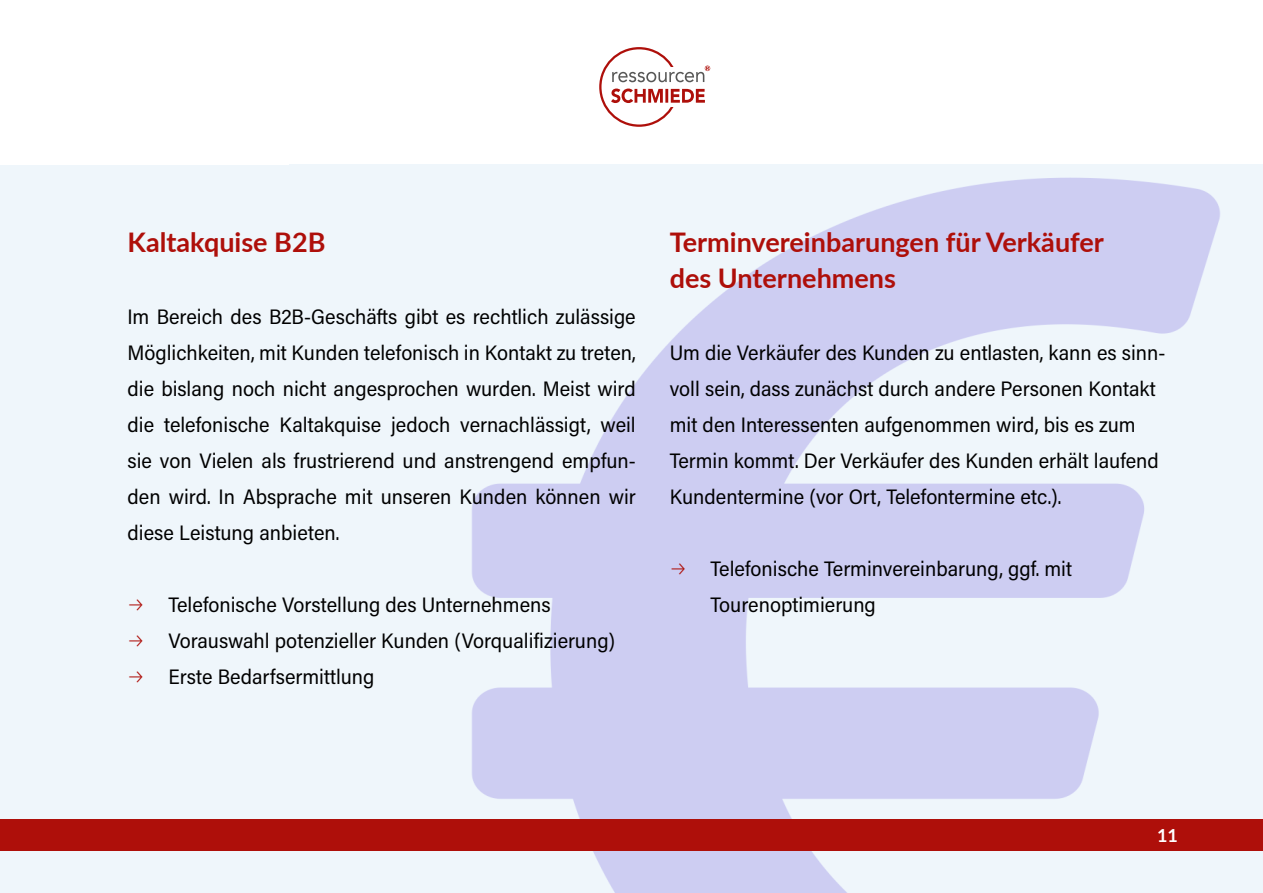
<style>
.page{position:relative;width:1263px;height:893px;background:#fff}
.page>*{position:absolute;margin:0;border:0;box-sizing:border-box;transform-origin:0 0}
.t1{font:700 27px/36px "Lato";color:#ae0f0a}
.t2{font:21px/36px "Acumin Pro Semi Cond";color:#000}
.t3{font:700 18px "Lato";color:#fff}
</style>
<div class="page">
<div style="left:599px;top:47px;width:80px;height:80px;border:2px solid #ae0f0a;border-radius:50%"></div>
<div style="left:609px;top:67px;width:102px;height:40px;background:#fff"></div>
<svg style="left:611px;top:89px;width:94px;height:14px"></svg>
<svg style="left:612px;top:66px;width:98px;height:16px"></svg>
<div style="left:0;top:165px;width:1263px;height:728px;background:#eff6fb"></div>
<img style="left:289px;top:177px;width:974px;height:716px">
<div style="left:0;top:819px;width:1263px;height:31px;background:#ae0f0a"></div>
<svg style="left:672px;top:563px;width:13px;height:12px"></svg>
<p class="t1" style="left:128px;top:223px;width:199px">Kaltakquise B2B</p>
<p class="t2" style="left:128px;top:298px;width:510px;text-align:justify">Im Bereich des B2B-Geschäfts gibt es rechtlich zulässige Möglichkeiten, mit Kunden telefonisch in Kontakt zu treten, die bislang noch nicht angesprochen wurden. Meist wird die telefonische Kaltakquise jedoch vernachlässigt, weil sie von Vielen als frustrierend und anstrengend empfun&shy;den wird. In Absprache mit unseren Kunden können wir diese Leistung anbieten.</p>
<p class="t2" style="left:168px;top:586px;width:448px">Telefonische Vorstellung des Unternehmens<br>Vorauswahl potenzieller Kunden (Vorqualifizierung)<br>Erste Bedarfsermittlung</p>
<p class="t1" style="left:670px;top:223px;width:436px">Terminvereinbarungen für Verkäufer des Unternehmens</p>
<p class="t2" style="left:670px;top:334px;width:497px">Um die Verkäufer des Kunden zu entlasten, kann es sinn&shy;voll sein, dass zunächst durch andere Personen Kontakt mit den Interessenten aufgenommen wird, bis es zum Termin kommt. Der Verkäufer des Kunden erhält laufend Kundentermine (vor Ort, Telefontermine etc.).</p>
<p class="t2" style="left:711px;top:550px;width:363px">Telefonische Terminvereinbarung, ggf. mit<br>Tourenoptimierung</p>
<p class="t3" style="left:1157px;top:822px;width:22px">11</p>
</div>
